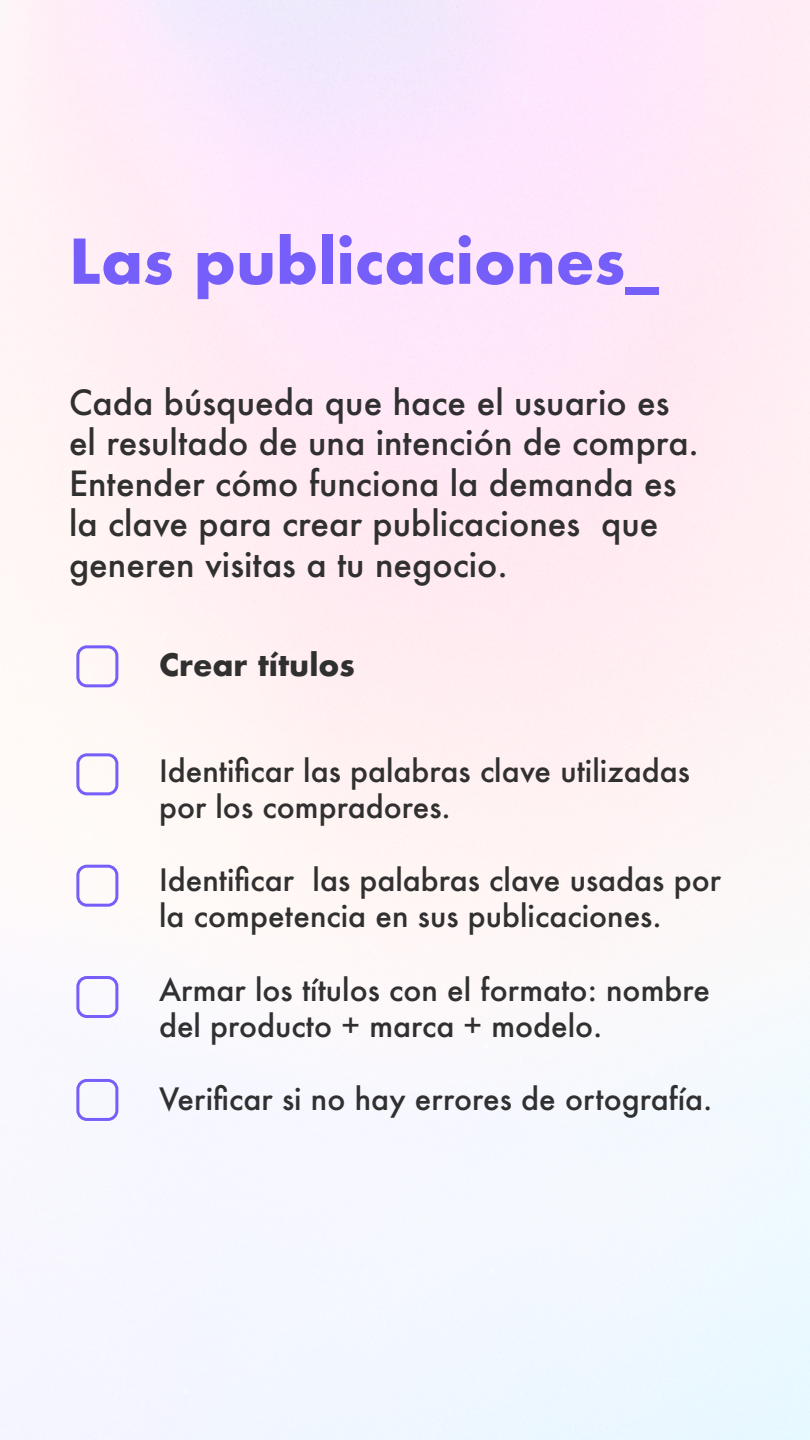
<style>
.page{position:relative;width:810px;height:1440px;background:#fff}
.page>*{position:absolute;margin:0;border:0;box-sizing:border-box;transform-origin:0 0}
.t1{font:700 60px "Futura";color:#755efa}
.t2{font:500 33.75px/40.5px "Futura";color:#313031}
.t3{font:500 30px/36px "Futura";color:#313031}
.t4{font:700 30px "Futura";color:#313031}
</style>
<div class="page">
<img style="left:0;top:0;width:810px;height:1440px">
<div style="left:76px;top:645px;width:42px;height:42px;border:3px solid #755efa;border-radius:9px"></div>
<div style="left:76px;top:753px;width:42px;height:42px;border:3px solid #755efa;border-radius:9px"></div>
<div style="left:76px;top:865px;width:42px;height:42px;border:3px solid #755efa;border-radius:9px"></div>
<div style="left:76px;top:976px;width:42px;height:42px;border:3px solid #755efa;border-radius:9px"></div>
<div style="left:76px;top:1079px;width:42px;height:42px;border:3px solid #755efa;border-radius:9px"></div>
<h1 class="t1" style="left:69px;top:218px;width:592px">Las publicaciones_</h1>
<p class="t2" style="left:69px;top:382px;width:632px">Cada búsqueda que hace el usuario es el resultado de una intención de compra.<br>Entender cómo funciona la demanda es la clave para crear publicaciones que generen visitas a tu negocio.</p>
<p class="t4" style="left:159px;top:643px;width:197px">Crear títulos</p>
<p class="t3" style="left:159px;top:752px;width:532px">Identificar las palabras clave utilizadas por los compradores.</p>
<p class="t3" style="left:159px;top:862px;width:563px">Identificar las palabras clave usadas por la competencia en sus publicaciones.</p>
<p class="t3" style="left:159px;top:971px;width:553px">Armar los títulos con el formato: nombre del producto + marca + modelo.</p>
<p class="t3" style="left:159px;top:1081px;width:555px">Verificar si no hay errores de ortografía.</p>
</div>
